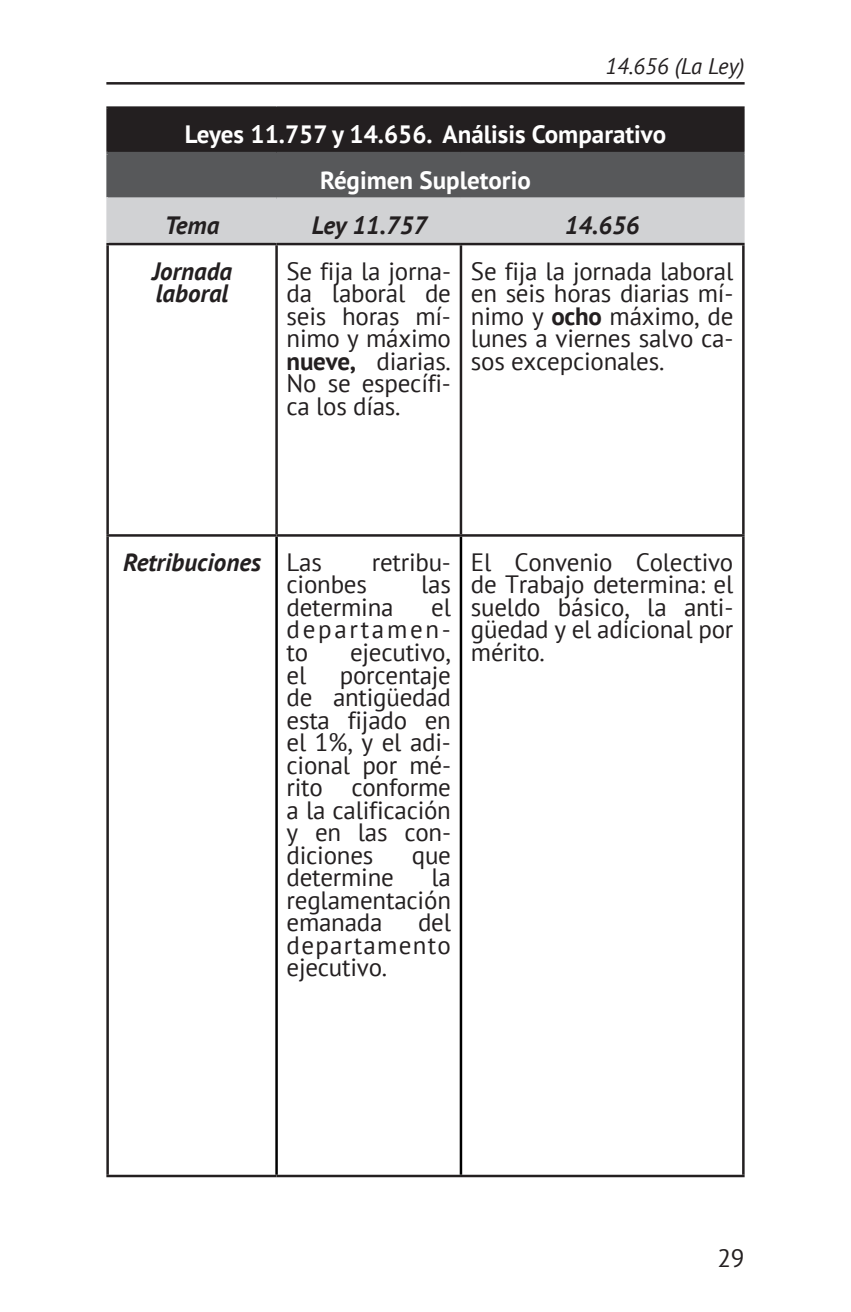
<style>
.page{position:relative;width:851px;height:1312px;background:#fff}
.page>*{position:absolute;margin:0;border:0;box-sizing:border-box;transform-origin:0 0}
.t1{font:25px/22.5px "PT Sans";letter-spacing:-.01em;color:#231f20;text-align:justify}
.t2{font:700 25px/45.5px "PT Sans";color:#fff;text-align:center}
.t3{font:italic 700 25px/22.5px "PT Sans";color:#231f20}
.t4{font:italic 22.5px "PT Sans";color:#231f20}
.s1{font-weight:700}
.s2{font-weight:400;font-style:normal}
</style>
<div class="page">
<hr style="left:106px;top:82px;width:638px;height:3px;background:#231f20">
<div style="left:108px;top:108px;width:635px;height:45px;background:#231f20"></div>
<div style="left:108px;top:153px;width:635px;height:45px;background:#57585a"></div>
<div style="left:109px;top:200px;width:633px;height:43px;background:#d1d2d4"></div>
<hr style="left:742px;top:109px;width:2px;height:43px;background:#231f20">
<hr style="left:742px;top:154px;width:2px;height:43px;background:#57585a">
<hr style="left:106px;top:152px;width:170px;height:2px;background:#57585a">
<hr style="left:106px;top:154px;width:3px;height:43px;background:#57585a">
<hr style="left:276px;top:152px;width:185px;height:2px;background:#57585a">
<hr style="left:461px;top:152px;width:283px;height:2px;background:#57585a">
<hr style="left:106px;top:106px;width:170px;height:3px;background:#231f20">
<hr style="left:106px;top:109px;width:3px;height:43px;background:#231f20">
<hr style="left:276px;top:106px;width:185px;height:3px;background:#231f20">
<hr style="left:461px;top:106px;width:283px;height:3px;background:#231f20">
<hr style="left:106px;top:243px;width:170px;height:2px;background:#231f20">
<hr style="left:106px;top:197px;width:170px;height:3px;background:#d1d2d4">
<hr style="left:106px;top:200px;width:3px;height:43px;background:#d1d2d4">
<hr style="left:459px;top:200px;width:3px;height:43px;background:#d1d2d4">
<hr style="left:276px;top:197px;width:185px;height:3px;background:#d1d2d4">
<hr style="left:275px;top:200px;width:3px;height:43px;background:#d1d2d4">
<hr style="left:461px;top:197px;width:283px;height:3px;background:#d1d2d4">
<hr style="left:742px;top:200px;width:2px;height:43px;background:#d1d2d4">
<hr style="left:276px;top:243px;width:185px;height:2px;background:#231f20">
<hr style="left:275px;top:536px;width:3px;height:638px;background:#000">
<hr style="left:459px;top:536px;width:3px;height:638px;background:#000">
<hr style="left:461px;top:243px;width:283px;height:2px;background:#231f20">
<hr style="left:106px;top:536px;width:3px;height:638px;background:#231f20">
<hr style="left:742px;top:536px;width:2px;height:638px;background:#231f20">
<hr style="left:106px;top:1174px;width:170px;height:2px;background:#231f20">
<hr style="left:276px;top:1174px;width:185px;height:2px;background:#231f20">
<hr style="left:461px;top:1174px;width:283px;height:2px;background:#231f20">
<hr style="left:106px;top:245px;width:3px;height:289px;background:#231f20">
<hr style="left:742px;top:245px;width:2px;height:289px;background:#231f20">
<hr style="left:106px;top:534px;width:170px;height:2px;background:#231f20">
<hr style="left:276px;top:534px;width:185px;height:2px;background:#231f20">
<hr style="left:461px;top:534px;width:283px;height:2px;background:#231f20">
<hr style="left:275px;top:245px;width:3px;height:289px;background:#231f20">
<hr style="left:459px;top:245px;width:3px;height:289px;background:#231f20">
<p class="t4" style="left:605px;top:52px;width:141px">14.656 (La Ley)</p>
<p class="t2" style="left:185px;top:111px;width:483px">Leyes 11.757 y 14.656. Análisis Comparativo<br>Régimen Supletorio</p>
<p class="t3" style="left:165px;top:213px;width:56px">Tema</p>
<p class="t3" style="left:312px;top:213px;width:117px">Ley 11.757</p>
<p class="t3" style="left:565px;top:213px;width:76px">14.656</p>
<p class="t3" style="left:152px;top:259px;width:81px">Jornada laboral</p>
<p class="t1" style="left:286px;top:259px;width:166px">Se fija la jorna&shy;da laboral de seis horas mí&shy;nimo y máximo <span class="s1">nueve,</span> diarias.<br>No se específi&shy;ca los días.</p>
<p class="t1" style="left:471px;top:259px;width:264px">Se fija la jornada laboral en seis horas diarias mí&shy;nimo y <span class="s1">ocho</span> máximo, de lunes a viernes salvo ca&shy;sos excepcionales.</p>
<p class="t3" style="left:123px;top:550px;width:200px">Retribuciones <span class="s2">Las</span></p>
<p class="t1" style="left:372px;top:550px;width:81px">retribu-</p>
<p class="t1" style="left:286px;top:572px;width:82px">cionbes</p>
<p class="t1" style="left:421px;top:572px;width:31px">las</p>
<p class="t1" style="left:286px;top:595px;width:108px">determina</p>
<p class="t1" style="left:286px;top:595px;width:166px;text-indent:144px">el departamen&shy;to</p>
<p class="t1" style="left:350px;top:640px;width:102px">ejecutivo,</p>
<p class="t1" style="left:286px;top:662px;width:166px;text-indent:53px">porcentaje de antigüedad esta fijado en el 1%, y el adi&shy;cional por mé&shy;rito conforme a la calificación y en las con&shy;diciones</p>
<p class="t1" style="left:286px;top:662px;width:21px">el</p>
<p class="t1" style="left:412px;top:842px;width:41px">que</p>
<p class="t1" style="left:286px;top:865px;width:109px">determine</p>
<p class="t1" style="left:286px;top:865px;width:166px;text-indent:145px">la reglamentación emanada</p>
<p class="t1" style="left:286px;top:910px;width:166px;text-indent:131px">del departamento ejecutivo.</p>
<p class="t1" style="left:471px;top:550px;width:264px">El Convenio Colectivo de Trabajo determina: el sueldo básico, la anti&shy;güedad y el adicional por mérito.</p>
<p class="t1" style="left:717px;top:1245px;width:29px">29</p>
</div>
